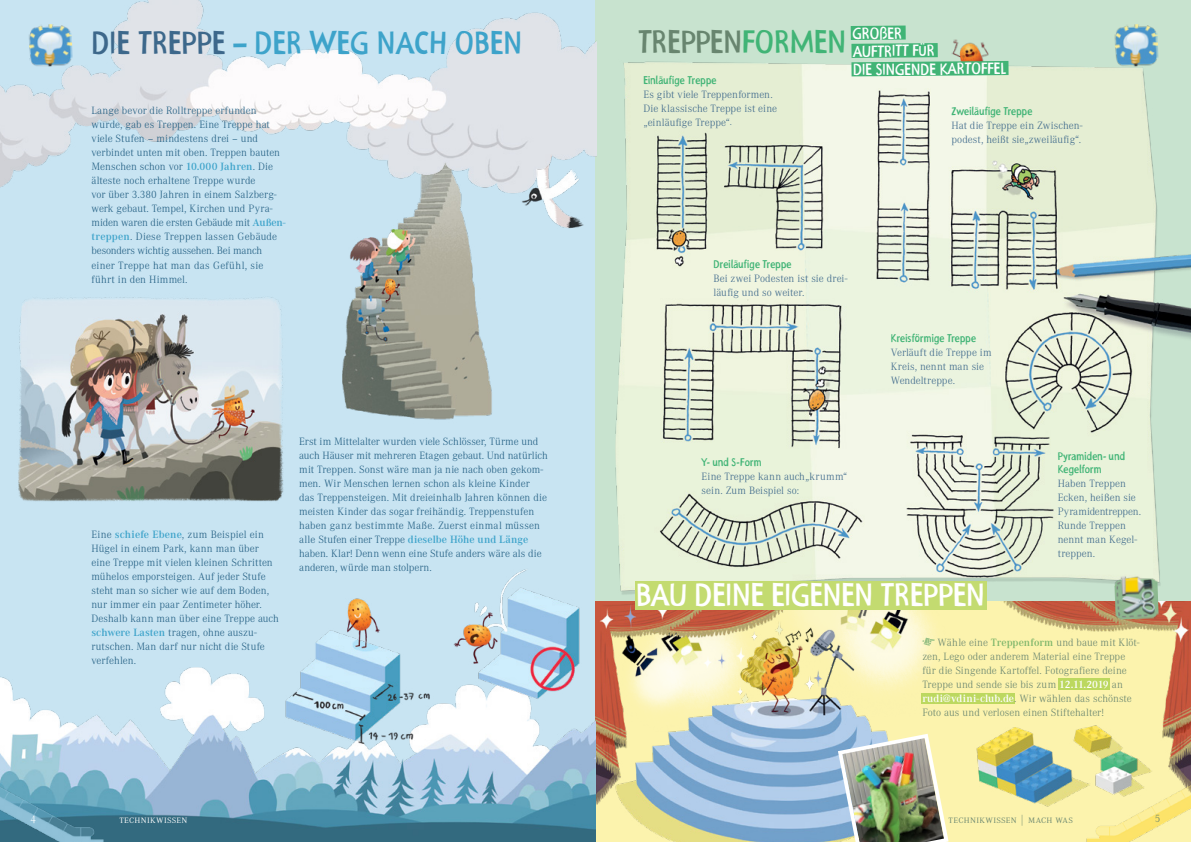
<style>
.page{position:relative;width:1191px;height:842px;background:#fff}
.page>*{position:absolute;margin:0;border:0;box-sizing:border-box;transform-origin:0 0}
.t1{font:32px "Frutimex Condensed";letter-spacing:.005em;color:#3da3ca}
.t2{font:32px "Frutimex Condensed";letter-spacing:-.005em;color:#fff}
.t3{font:32px "Frutimex Condensed";color:#68856f}
.t4{font:16px/17.6px "Frutimex Condensed";letter-spacing:-.01em;color:#fff}
.t5{font:300 11px/14px "Corporate A";letter-spacing:.005em;color:#235f83}
.t6{font:300 11px/14px "Corporate A";color:#3d688b}
.t7{font:300 11px/14px "Corporate A";letter-spacing:.005em;color:#68856f}
.t8{font:11px/13px "Frutimex Condensed";letter-spacing:.025em;color:#41b476}
.t9{font:300 11px "Corporate ASC";letter-spacing:.015em;color:#68856f}
.t10{font:300 11px "Corporate ASC";letter-spacing:.025em;color:#fff}
.t11{font:300 11px "Corporate A";color:#fff}
.s1{color:#3d688b}
.s2{font-weight:600;color:#3da3ca}
.s3{color:#41b476}
.s4{font-size:10px}
.s5{font-weight:600;color:#7eb66b}
.s6{font-weight:600;color:#fff}
</style>
<div class="page">
<div style="left:0;top:0;width:595px;height:842px;background:#c8e4f2"></div>
<img style="left:342px;top:201px;width:150px;height:219px">
<img style="left:18px;top:297px;width:266px;height:204px">
<img style="left:522px;top:201px;width:62px;height:28px">
<img style="left:595px;top:600px;width:596px;height:242px">
<img style="left:974px;top:710px;width:196px;height:132px">
<img style="left:0;top:667px;width:595px;height:175px">
<svg style="left:595px;top:0;width:596px;height:600px;background:#d8e3d0"></svg>
<img style="left:274px;top:598px;width:179px;height:174px">
<img style="left:439px;top:552px;width:163px;height:174px">
<img style="left:835px;top:731px;width:115px;height:111px">
<img style="left:0;top:0;width:596px;height:201px">
<img style="left:28px;top:24px;width:45px;height:43px">
<img style="left:1114px;top:24px;width:44px;height:43px">
<img style="left:1114px;top:575px;width:44px;height:45px">
<div style="left:634px;top:581px;width:352px;height:28px;background:#c3db70"></div>
<div style="left:921px;top:693px;width:94px;height:11px;background:#bcd85f"></div>
<div style="left:1058px;top:678px;width:51px;height:12px;background:#bcd85f"></div>
<svg style="left:922px;top:638px;width:12px;height:8px"></svg>
<img style="left:0;top:782px;width:108px;height:60px">
<img style="left:1064px;top:780px;width:127px;height:62px">
<svg style="left:850px;top:26px;width:158px;height:50px;background:#80c498"></svg>
<h1 class="t1" style="left:91px;top:23px;width:432px"><span class="s1">DIE TREPPE</span> – DER WEG NACH OBEN</h1>
<p class="t5" style="left:91px;top:104px;width:196px">Lange bevor die Rolltreppe erfunden wurde, gab es Treppen. Eine Treppe hat viele Stufen – mindestens drei – und verbindet unten mit oben. Treppen bauten Menschen schon vor <span class="s2">10.000 Jahren</span>. Die älteste noch erhaltene Treppe wurde<br>vor über 3.380 Jahren in einem Salzberg&shy;werk gebaut. Tempel, Kirchen und Pyra&shy;miden waren die ersten Gebäude mit <span class="s2">Außen&shy;treppen</span>. Diese Treppen lassen Gebäude besonders wichtig aussehen. Bei manch einer Treppe hat man das Gefühl, sie führt in den Himmel.</p>
<p class="t5" style="left:91px;top:528px;width:189px">Eine <span class="s2">schiefe Ebene</span>, zum Beispiel ein Hügel in einem Park, kann man über eine Treppe mit vielen kleinen Schritten mühelos emporsteigen. Auf jeder Stufe steht man so sicher wie auf dem Boden, nur immer ein paar Zentimeter höher.<br>Deshalb kann man über eine Treppe auch <span class="s2">schwere Lasten</span> tragen, ohne auszu&shy;rutschen. Man darf nur nicht die Stufe verfehlen.</p>
<p class="t5" style="left:299px;top:435px;width:250px">Erst im Mittelalter wurden viele Schlösser, Türme und auch Häuser mit mehreren Etagen gebaut. Und natürlich mit Treppen. Sonst wäre man ja nie nach oben gekom&shy;men. Wir Menschen lernen schon als kleine Kinder<br>das Treppensteigen. Mit dreieinhalb Jahren können die meisten Kinder das sogar freihändig. Treppenstufen haben ganz bestimmte Maße. Zuerst einmal müssen alle Stufen einer Treppe <span class="s2">dieselbe Höhe und Länge </span>haben. Klar! Denn wenn eine Stufe anders wäre als die anderen, würde man stolpern.</p>
<h1 class="t3" style="left:638px;top:22px;width:209px">TREPPEN<span class="s3">FORMEN</span></h1>
<p class="t8" style="left:643px;top:73px;width:74px">Einläufige Treppe</p>
<p class="t6" style="left:643px;top:87px;width:135px">Es gibt viele Treppenformen.<br>Die klassische Treppe ist eine „einläufige Treppe“<span class="s4">.</span></p>
<h2 class="t4" style="left:852px;top:24px;width:68px">GROßER<br>AUFTRITT F</h2>
<h2 class="t4" style="left:853px;top:41px;width:155px;line-height:18.5px;text-align:center">R<br>DIE SINGENDE KARTOFFEL</h2>
<p class="t8" style="left:951px;top:105px;width:82px">Zweiläufige Treppe</p>
<p class="t6" style="left:951px;top:119px;width:133px">Hat die Treppe ein Zwischen&shy;podest, heißt sie„zweiläufig“.</p>
<p class="t8" style="left:713px;top:258px;width:79px">Dreiläufige Treppe</p>
<p class="t6" style="left:713px;top:272px;width:135px">Bei zwei Podesten ist sie drei&shy;läufig und so weiter.</p>
<p class="t8" style="left:701px;top:455px;width:61px">Y- und S-Form</p>
<p class="t6" style="left:701px;top:469px;width:147px">Eine Treppe kann auch„krumm“ sein. Zum Beispiel so:</p>
<p class="t8" style="left:890px;top:332px;width:87px">Kreisförmige Treppe</p>
<p class="t6" style="left:890px;top:346px;width:102px">Verläuft die Treppe im<br>Kreis, nennt man sie<br>Wendeltreppe.</p>
<p class="t8" style="left:1057px;top:449px;width:69px">Pyramiden- und<br>Kegelform</p>
<p class="t6" style="left:1057px;top:476px;width:85px">Haben Treppen<br>Ecken, heißen sie<br>Pyramidentreppen.<br>Runde Treppen nennt man Kegel&shy;treppen.</p>
<h1 class="t2" style="left:636px;top:575px;width:350px">BAU DEINE EIGENEN TREPPEN</h1>
<p class="t7" style="left:922px;top:635px;width:219px;text-indent:15px">Wähle eine <span class="s5">Treppenform</span> und baue mit Klöt&shy;zen, Lego oder anderem Material eine Treppe für die Singende Kartoffel. Fotografiere deine Treppe und sende sie bis zum <span class="s6">12.11.2019</span> an <span class="s6">rudi@vdini-club.de</span>. Wir wählen das schönste Foto aus und verlosen einen Stiftehalter!</p>
<p class="t11" style="left:30px;top:813px;width:7px">4</p>
<p class="t10" style="left:119px;top:813px;width:70px">technikwissen</p>
<p class="t9" style="left:948px;top:813px;width:126px">technikwissen | mach was</p>
<p class="t7" style="left:1154px;top:812px;width:7px">5</p>
</div>
